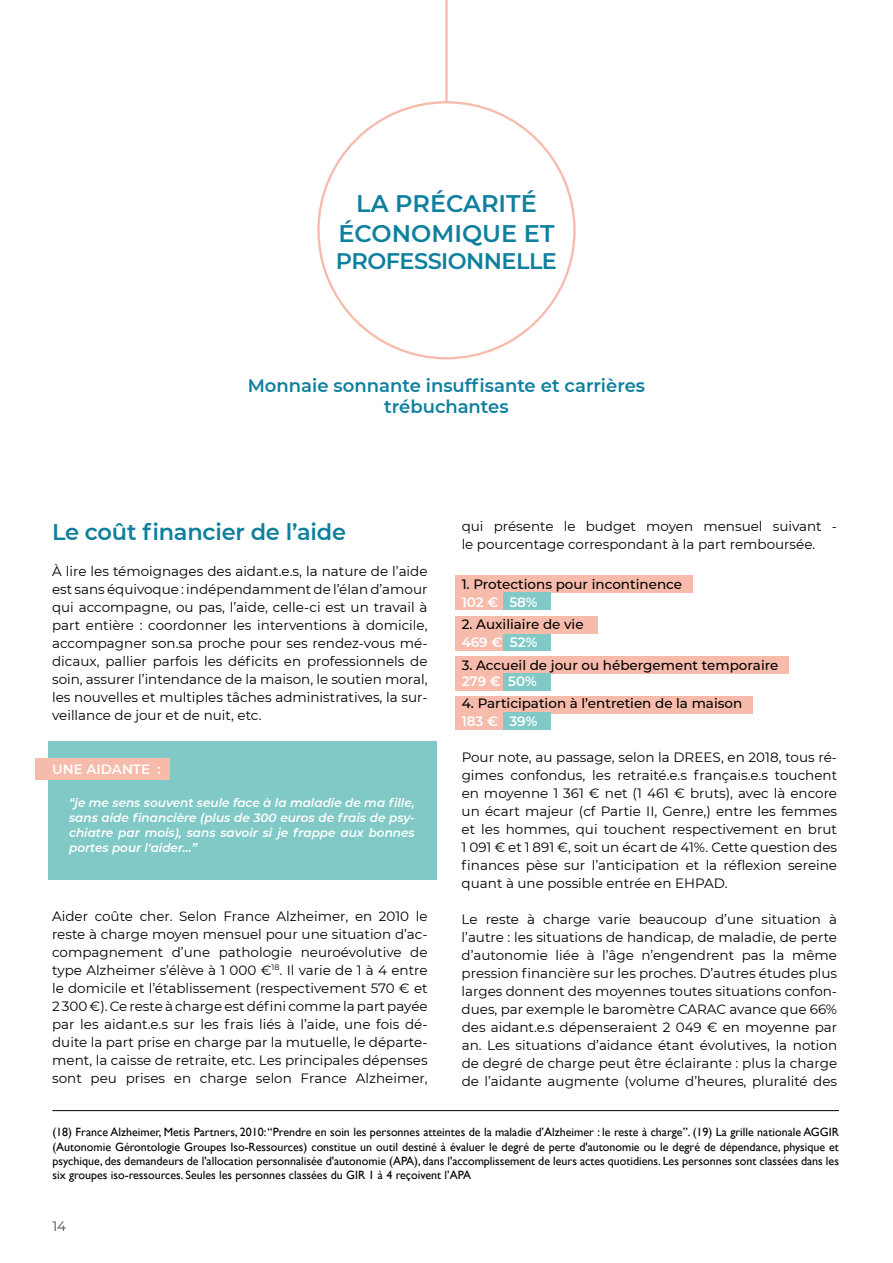
<style>
.page{position:relative;width:893px;height:1263px;background:#fff}
.page>*{position:absolute;margin:0;border:0;box-sizing:border-box;transform-origin:0 0}
.t1{font:600 24px/30px "Montserrat";color:#0e809e;text-align:center}
.t2{font:600 22.5px "Montserrat";letter-spacing:-.02em;color:#0e809e}
.t3{font:600 18px/21.6px "Montserrat";color:#0e809e;text-align:center}
.t4{font:13.5px/18px "Montserrat";color:#000;text-align:justify}
.t5{font:500 13.5px "Montserrat";color:#000}
.t6{font:600 13.5px "Montserrat";color:#fff}
.t7{font:13.5px "Montserrat";color:#4a4a49}
.t8{font:12px/14.4px "Gill Sans";color:#000;text-align:justify}
.t9{font:italic 600 12px/15px "Montserrat";color:#fff;text-align:justify}
</style>
<div class="page">
<hr style="left:52px;top:1110px;width:787px;height:1px;background:#000">
<hr style="left:445px;top:0;width:3px;height:101px;background:#f7bbac">
<div style="left:48px;top:741px;width:389px;height:139px;background:#80c9c6"></div>
<div style="left:36px;top:758px;width:134px;height:21px;background:#f7bbac"></div>
<div style="left:455px;top:575px;width:238px;height:17px;background:#f7bbac"></div>
<div style="left:455px;top:712px;width:48px;height:18px;background:#f7bbac"></div>
<div style="left:455px;top:656px;width:334px;height:18px;background:#f7bbac"></div>
<div style="left:455px;top:696px;width:298px;height:18px;background:#f7bbac"></div>
<div style="left:455px;top:674px;width:48px;height:17px;background:#f7bbac"></div>
<div style="left:455px;top:592px;width:48px;height:17px;background:#f7bbac"></div>
<div style="left:503px;top:592px;width:47px;height:17px;background:#80c9c6"></div>
<div style="left:503px;top:674px;width:47px;height:17px;background:#80c9c6"></div>
<div style="left:503px;top:712px;width:47px;height:18px;background:#80c9c6"></div>
<div style="left:503px;top:633px;width:47px;height:18px;background:#80c9c6"></div>
<div style="left:455px;top:616px;width:143px;height:17px;background:#f7bbac"></div>
<div style="left:455px;top:633px;width:48px;height:18px;background:#f7bbac"></div>
<h1 class="t1" style="left:339px;top:187px;width:217px">LA PRÉCARITÉ<br>ÉCONOMIQUE ET</h1>
<h2 class="t2" style="left:336px;top:245px;width:223px">PROFESSIONNELLE</h2>
<h3 class="t3" style="left:248px;top:374px;width:399px">Monnaie sonnante insuffisante et carrières trébuchantes</h3>
<h2 class="t2" style="left:52px;top:516px;width:295px">Le coût financier de l’aide</h2>
<p class="t4" style="left:52px;top:561px;width:377px">À lire les témoignages des aidant.e.s, la nature de l’aide est sans équivoque : indépendamment de l’élan d’amour qui accompagne, ou pas, l’aide, celle-ci est un travail à part entière : coordonner les interventions à domicile, accompagner son.sa proche pour ses rendez-vous mé&shy;dicaux, pallier parfois les déficits en professionnels de soin, assurer l’intendance de la maison, le soutien moral, les nouvelles et multiples tâches administratives, la sur&shy;veillance de jour et de nuit, etc.</p>
<p class="t6" style="left:52px;top:759px;width:110px">UNE AIDANTE :</p>
<p class="t9" style="left:69px;top:794px;width:347px">“je me sens souvent seule face à la maladie de ma fille, sans aide financière (plus de 300 euros de frais de psy&shy;chiatre par mois), sans savoir si je frappe aux bonnes portes pour l'aider…”</p>
<p class="t4" style="left:52px;top:906px;width:377px">Aider coûte cher. Selon France Alzheimer, en 2010 le reste à charge moyen mensuel pour une situation d’ac&shy;compagnement d’une pathologie neuroévolutive de type Alzheimer s’élève à 1 000 €<sup>18</sup>. Il varie de 1 à 4 entre le domicile et l’établissement (respectivement 570 € et 2 300 €). Ce reste à charge est défini comme la part payée par les aidant.e.s sur les frais liés à l’aide, une fois dé&shy;duite la part prise en charge par la mutuelle, le départe&shy;ment, la caisse de retraite, etc. Les principales dépenses sont peu prises en charge selon France Alzheimer,</p>
<p class="t4" style="left:462px;top:517px;width:377px">qui présente le budget moyen mensuel suivant - le pourcentage correspondant à la part remboursée.</p>
<p class="t5" style="left:462px;top:575px;width:222px">1. Protections pour incontinence</p>
<p class="t6" style="left:462px;top:593px;width:77px">102 € 58%</p>
<p class="t5" style="left:462px;top:615px;width:123px">2. Auxiliaire de vie</p>
<p class="t6" style="left:462px;top:633px;width:77px">469 € 52%</p>
<p class="t5" style="left:462px;top:655px;width:318px">3. Accueil de jour ou hébergement temporaire</p>
<p class="t6" style="left:462px;top:671px;width:77px">279 € 50%</p>
<p class="t5" style="left:462px;top:694px;width:282px">4. Participation à l’entretien de la maison</p>
<p class="t6" style="left:462px;top:712px;width:77px">183 € 39%</p>
<p class="t4" style="left:462px;top:748px;width:377px">Pour note, au passage, selon la DREES, en 2018, tous ré&shy;gimes confondus, les retraité.e.s français.e.s touchent en moyenne 1 361 € net (1 461 € bruts), avec là encore un écart majeur (cf Partie II, Genre,) entre les femmes et les hommes, qui touchent respectivement en brut 1 091 € et 1 891 €, soit un écart de 41%. Cette question des finances pèse sur l’anticipation et la réflexion sereine quant à une possible entrée en EHPAD.</p>
<p class="t4" style="left:462px;top:910px;width:377px">Le reste à charge varie beaucoup d’une situation à l’autre : les situations de handicap, de maladie, de perte d’autonomie liée à l’âge n’engendrent pas la même pression financière sur les proches. D’autres études plus larges donnent des moyennes toutes situations confon&shy;dues, par exemple le baromètre CARAC avance que 66% des aidant.e.s dépenseraient 2 049 € en moyenne par an. Les situations d’aidance étant évolutives, la notion de degré de charge peut être éclairante : plus la charge de l’aidante augmente (volume d’heures, pluralité des</p>
<p class="t8" style="left:52px;top:1125px;width:788px">(18) France Alzheimer, Metis Partners, 2010: “Prendre en soin les personnes atteintes de la maladie d’Alzheimer : le reste à charge”. (19) La grille nationale AGGIR (Autonomie Gérontologie Groupes Iso-Ressources) constitue un outil destiné à évaluer le degré de perte d'autonomie ou le degré de dépendance, physique et psychique, des demandeurs de l'allocation personnalisée d'autonomie (APA), dans l'accomplissement de leurs actes quotidiens. Les personnes sont classées dans les six groupes iso-ressources. Seules les personnes classées du GIR 1 à 4 reçoivent l’APA</p>
<p class="t7" style="left:52px;top:1217px;width:15px">14</p>
</div>
